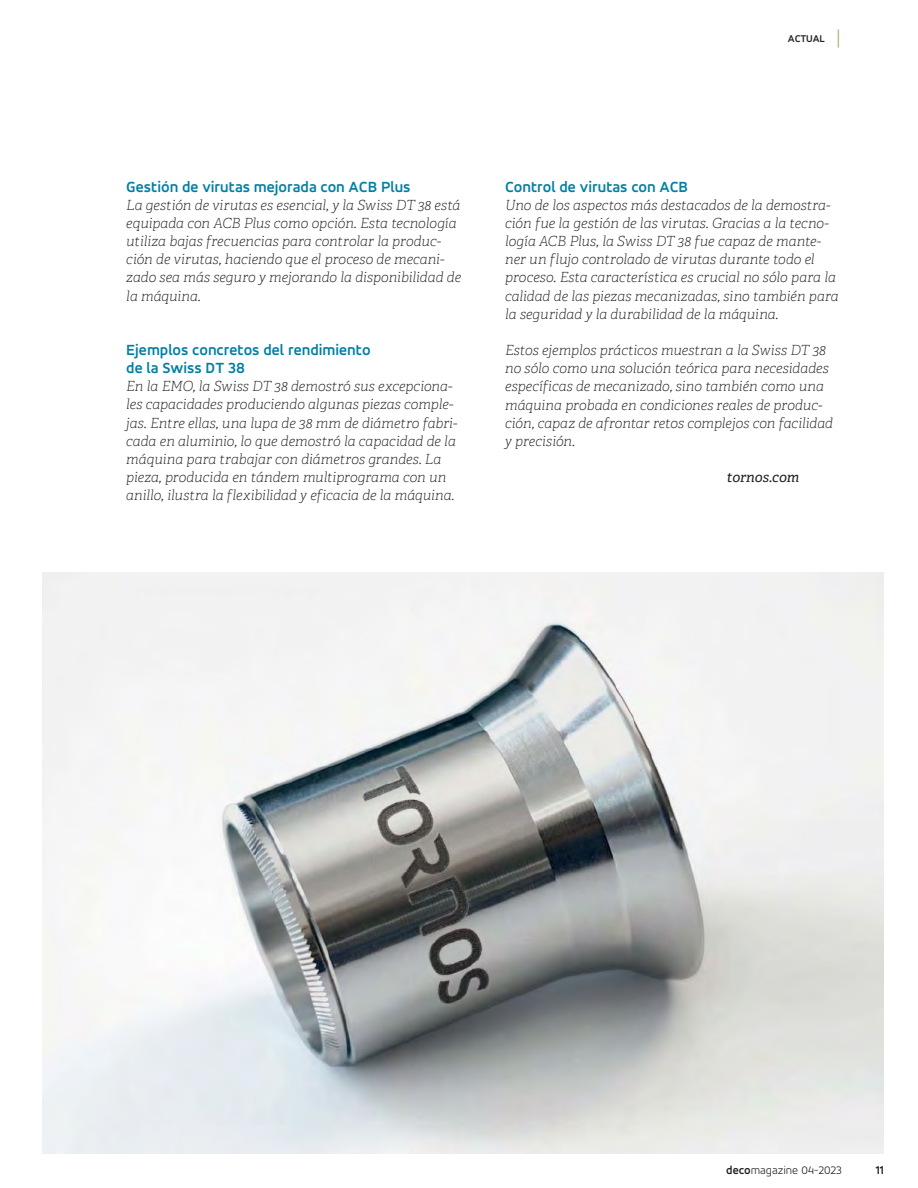
<style>
.page{position:relative;width:918px;height:1188px;background:#fff}
.page>*{position:absolute;margin:0;border:0;box-sizing:border-box;transform-origin:0 0}
.t1{font:700 15.75px/18.1px "Tornos Accord Alt";color:#007fa4}
.t2{font:italic 100 13.95px/18.1px "Adelle";color:#231f20}
.t3{font:italic 13.95px "Tornos Adelle";color:#231f20}
.t4{font:300 12px "Tornos Accord Alt";color:#231f20}
.t5{font:700 12px "Tornos Accord Alt";color:#231f20}
.t6{font:700 10.5px "Tornos Accord Alt";letter-spacing:-.01em;color:#231f20}
.s1{font-family:"DIN Pro";font-weight:300;font-size:21px;color:#aaa869}
.s2{font-weight:700}
</style>
<div class="page">
<img style="left:42px;top:573px;width:842px;height:581px">
<p class="t6" style="left:788px;top:33px;width:55px">ACTUAL <span class="s1">|</span></p>
<p class="t1" style="left:126px;top:178px;width:286px">Gestión de virutas mejorada con ACB Plus</p>
<p class="t2" style="left:126px;top:197px;width:336px">La gestión de virutas es esencial, y la Swiss DT 38 está equipada con ACB Plus como opción. Esta tecnología utiliza bajas frecuencias para controlar la produc&shy;ción de virutas, haciendo que el proceso de mecani&shy;zado sea más seguro y mejorando la disponibilidad de la máquina.</p>
<p class="t1" style="left:126px;top:342px;width:246px">Ejemplos concretos del rendimiento de la Swiss DT 38</p>
<p class="t2" style="left:126px;top:379px;width:333px">En la EMO, la Swiss DT 38 demostró sus excepciona&shy;les capacidades produciendo algunas piezas comple&shy;jas. Entre ellas, una lupa de 38 mm de diámetro fabri&shy;cada en aluminio, lo que demostró la capacidad de la máquina para trabajar con diámetros grandes. La pieza, producida en tándem multiprograma con un anillo, ilustra la flexibilidad y eficacia de la máquina.</p>
<p class="t1" style="left:505px;top:178px;width:185px">Control de virutas con ACB</p>
<p class="t2" style="left:505px;top:197px;width:335px">Uno de los aspectos más destacados de la demostra&shy;ción fue la gestión de las virutas. Gracias a la tecno&shy;logía ACB Plus, la Swiss DT 38 fue capaz de mante&shy;ner un flujo controlado de virutas durante todo el proceso. Esta característica es crucial no sólo para la calidad de las piezas mecanizadas, sino también para la seguridad y la durabilidad de la máquina.</p>
<p class="t2" style="left:505px;top:343px;width:330px">Estos ejemplos prácticos muestran a la Swiss DT 38 no sólo como una solución teórica para necesidades específicas de mecanizado, sino también como una máquina probada en condiciones reales de produc&shy;ción, capaz de afrontar retos complejos con facilidad y precisión.</p>
<p class="t3" style="left:727px;top:470px;width:74px">tornos.com</p>
<p class="t4" style="left:726px;top:1166px;width:117px"><span class="s2">deco</span>magazine 04-2023</p>
<p class="t5" style="left:876px;top:1165px;width:10px">11</p>
</div>
